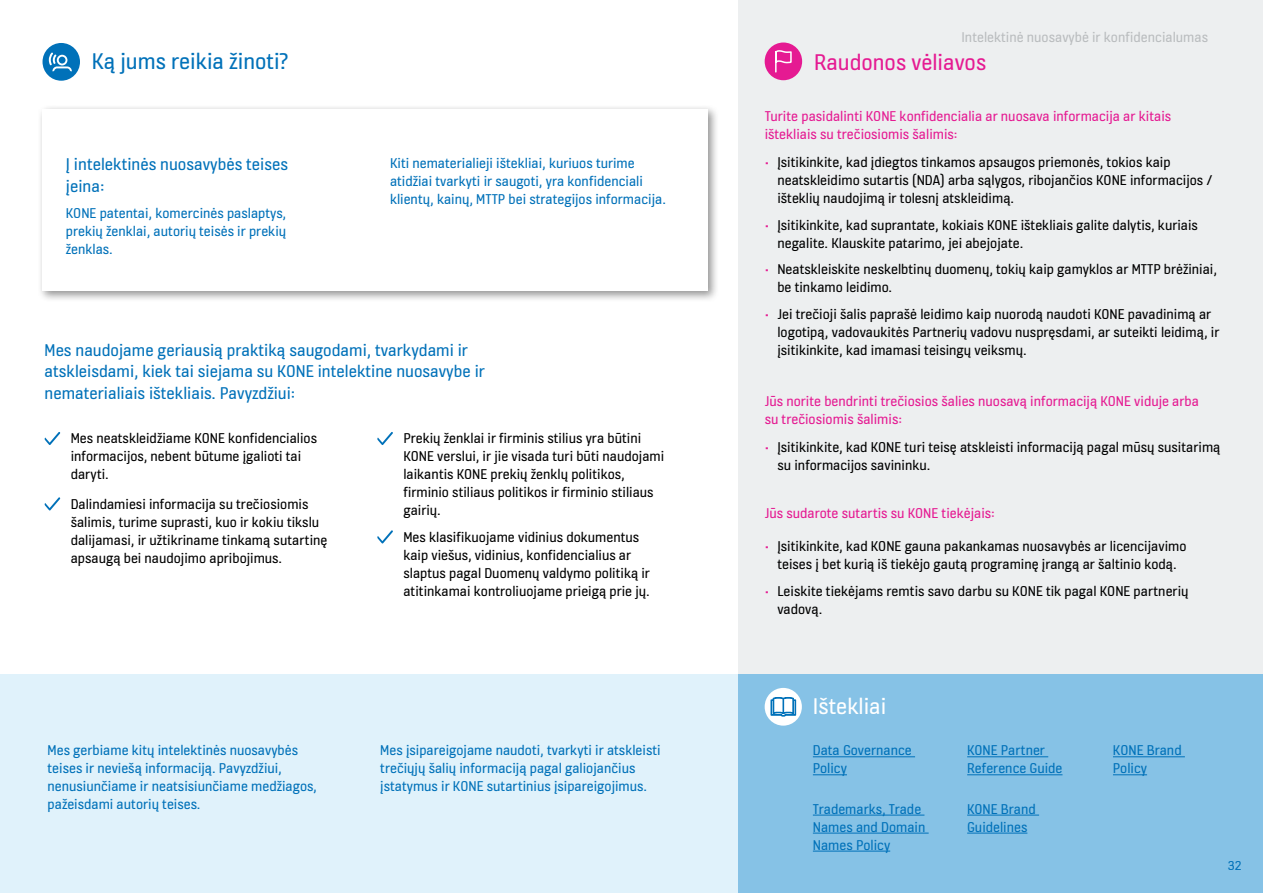
<style>
.page{position:relative;width:1263px;height:893px;background:#fff}
.page>*{position:absolute;margin:0;border:0;box-sizing:border-box;transform-origin:0 0}
.t1{font:24px "KONE Information";color:#0071b9}
.t2{font:24px "KONE Information";color:#e51a92}
.t3{font:24px "KONE Information";color:#fff}
.t4{font:18px/21.6px "KONE Information";color:#0071b9}
.t5{font:15px/18px "KONE Information";color:#000}
.t6{font:15px/18px "KONE Information";color:#0071b9}
.t7{font:15px/18px "KONE Information";color:#e51a92}
.t8{font:15px "KONE Information";color:#babdbf}
.t9{font:13.5px "KONE Information";color:#0071b9}
.s1{color:#e51a92}
</style>
<div class="page">
<div style="left:0;top:674px;width:738px;height:219px;background:#e0f2fb"></div>
<div style="left:738px;top:0;width:525px;height:893px;background:#edeff0"></div>
<div style="left:37px;top:104px;width:682px;height:199px;background:#000;opacity:.42"></div>
<div style="left:43px;top:109px;width:665px;height:182px;background:#fff"></div>
<div style="left:43px;top:43px;width:37px;height:38px;background:#0071b9;border-radius:50%"></div>
<svg style="left:49px;top:52px;width:23px;height:19px"></svg>
<div style="left:765px;top:43px;width:37px;height:37px;background:#e51a92;border-radius:50%"></div>
<svg style="left:775px;top:50px;width:17px;height:23px"></svg>
<svg style="left:45px;top:432px;width:15px;height:13px"></svg>
<svg style="left:45px;top:497px;width:15px;height:13px"></svg>
<svg style="left:377px;top:432px;width:16px;height:13px"></svg>
<svg style="left:377px;top:530px;width:16px;height:13px"></svg>
<div style="left:738px;top:674px;width:525px;height:219px;background:#86c2e6"></div>
<div style="left:765px;top:688px;width:37px;height:38px;background:#fff;border-radius:50%"></div>
<svg style="left:771px;top:697px;width:25px;height:19px"></svg>
<hr style="left:813px;top:756px;width:102px;height:1px;background:#0071b9">
<hr style="left:813px;top:774px;width:34px;height:1px;background:#0071b9">
<hr style="left:813px;top:815px;width:111px;height:1px;background:#0071b9">
<hr style="left:813px;top:833px;width:116px;height:1px;background:#0071b9">
<hr style="left:813px;top:851px;width:77px;height:1px;background:#0071b9">
<hr style="left:967px;top:756px;width:81px;height:1px;background:#0071b9">
<hr style="left:967px;top:774px;width:95px;height:1px;background:#0071b9">
<hr style="left:967px;top:815px;width:72px;height:1px;background:#0071b9">
<hr style="left:967px;top:833px;width:60px;height:1px;background:#0071b9">
<hr style="left:1113px;top:756px;width:72px;height:1px;background:#0071b9">
<hr style="left:1113px;top:774px;width:34px;height:1px;background:#0071b9">
<p class="t8" style="left:961px;top:27px;width:248px">Intelektinė nuosavybė ir konfidencialumas</p>
<h1 class="t1" style="left:92px;top:44px;width:198px">Ką jums reikia žinoti?</h1>
<h1 class="t2" style="left:814px;top:46px;width:174px">Raudonos vėliavos</h1>
<p class="t4" style="left:66px;top:154px;width:224px">Į intelektinės nuosavybės teises įeina:</p>
<p class="t6" style="left:66px;top:205px;width:222px;text-align:justify">KONE patentai, komercinės paslaptys, prekių ženklai, autorių teisės ir prekių ženklas.</p>
<p class="t6" style="left:390px;top:155px;width:277px">Kiti nematerialieji ištekliai, kuriuos turime atidžiai tvarkyti ir saugoti, yra konfidenciali klientų, kainų, MTTP bei strategijos informacija.</p>
<p class="t4" style="left:45px;top:340px;width:442px">Mes naudojame geriausią praktiką saugodami, tvarkydami ir atskleisdami, kiek tai siejama su KONE intelektine nuosavybe ir nematerialiais ištekliais. Pavyzdžiui:</p>
<p class="t5" style="left:71px;top:430px;width:248px">Mes neatskleidžiame KONE konfidencialios informacijos, nebent būtume įgalioti tai daryti.</p>
<p class="t5" style="left:71px;top:496px;width:258px">Dalindamiesi informacija su trečiosiomis šalimis, turime suprasti, kuo ir kokiu tikslu dalijamasi, ir užtikriname tinkamą sutartinę apsaugą bei naudojimo apribojimus.</p>
<p class="t5" style="left:403px;top:430px;width:262px">Prekių ženklai ir firminis stilius yra būtini KONE verslui, ir jie visada turi būti naudojami laikantis KONE prekių ženklų politikos, firminio stiliaus politikos ir firminio stiliaus gairių.</p>
<p class="t5" style="left:403px;top:529px;width:248px">Mes klasifikuojame vidinius dokumentus kaip viešus, vidinius, konfidencialius ar slaptus pagal Duomenų valdymo politiką ir atitinkamai kontroliuojame prieigą prie jų.</p>
<p class="t7" style="left:765px;top:108px;width:408px">Turite pasidalinti KONE konfidencialia ar nuosava informacija ar kitais ištekliais su trečiosiomis šalimis:</p>
<p class="t5" style="left:777px;top:154px;width:437px;text-indent:-13px"><span class="s1">•</span> Įsitikinkite, kad įdiegtos tinkamos apsaugos priemonės, tokios kaip neatskleidimo sutartis (NDA) arba sąlygos, ribojančios KONE informacijos / išteklių naudojimą ir tolesnį atskleidimą.</p>
<p class="t5" style="left:777px;top:217px;width:422px;text-indent:-13px"><span class="s1">•</span> Įsitikinkite, kad suprantate, kokiais KONE ištekliais galite dalytis, kuriais negalite. Klauskite patarimo, jei abejojate.</p>
<p class="t5" style="left:777px;top:261px;width:441px;text-indent:-13px"><span class="s1">•</span> Neatskleiskite neskelbtinų duomenų, tokių kaip gamyklos ar MTTP brėžiniai, be tinkamo leidimo.</p>
<p class="t5" style="left:777px;top:306px;width:443px;text-indent:-13px"><span class="s1">•</span> Jei trečioji šalis paprašė leidimo kaip nuorodą naudoti KONE pavadinimą ar logotipą, vadovaukitės Partnerių vadovu nuspręsdami, ar suteikti leidimą, ir įsitikinkite, kad imamasi teisingų veiksmų.</p>
<p class="t7" style="left:765px;top:393px;width:436px">Jūs norite bendrinti trečiosios šalies nuosavą informaciją KONE viduje arba su trečiosiomis šalimis:</p>
<p class="t5" style="left:777px;top:439px;width:444px;text-indent:-13px"><span class="s1">•</span> Įsitikinkite, kad KONE turi teisę atskleisti informaciją pagal mūsų susitarimą su informacijos savininku.</p>
<p class="t7" style="left:765px;top:505px;width:232px">Jūs sudarote sutartis su KONE tiekėjais:</p>
<p class="t5" style="left:765px;top:538px;width:423px;text-align:center"><span class="s1">•</span> Įsitikinkite, kad KONE gauna pakankamas nuosavybės ar licencijavimo teises į bet kurią iš tiekėjo gautą programinę įrangą ar šaltinio kodą.</p>
<p class="t5" style="left:777px;top:583px;width:413px;text-indent:-13px"><span class="s1">•</span> Leiskite tiekėjams remtis savo darbu su KONE tik pagal KONE partnerių vadovą.</p>
<p class="t6" style="left:48px;top:742px;width:271px">Mes gerbiame kitų intelektinės nuosavybės teises ir neviešą informaciją. Pavyzdžiui, nenusiunčiame ir neatsisiunčiame medžiagos, pažeisdami autorių teises.</p>
<p class="t6" style="left:380px;top:742px;width:282px">Mes įsipareigojame naudoti, tvarkyti ir atskleisti trečiųjų šalių informaciją pagal galiojančius įstatymus ir KONE sutartinius įsipareigojimus.</p>
<h1 class="t3" style="left:813px;top:690px;width:75px">Ištekliai</h1>
<p class="t6" style="left:813px;top:742px;width:100px">Data Governance<br>Policy</p>
<p class="t6" style="left:813px;top:801px;width:114px">Trademarks, Trade<br>Names and Domain<br>Names Policy</p>
<p class="t6" style="left:967px;top:742px;width:97px">KONE Partner<br>Reference Guide</p>
<p class="t6" style="left:967px;top:801px;width:70px">KONE Brand<br>Guidelines</p>
<p class="t6" style="left:1113px;top:742px;width:70px">KONE Brand<br>Policy</p>
<p class="t9" style="left:1228px;top:856px;width:15px">32</p>
</div>
